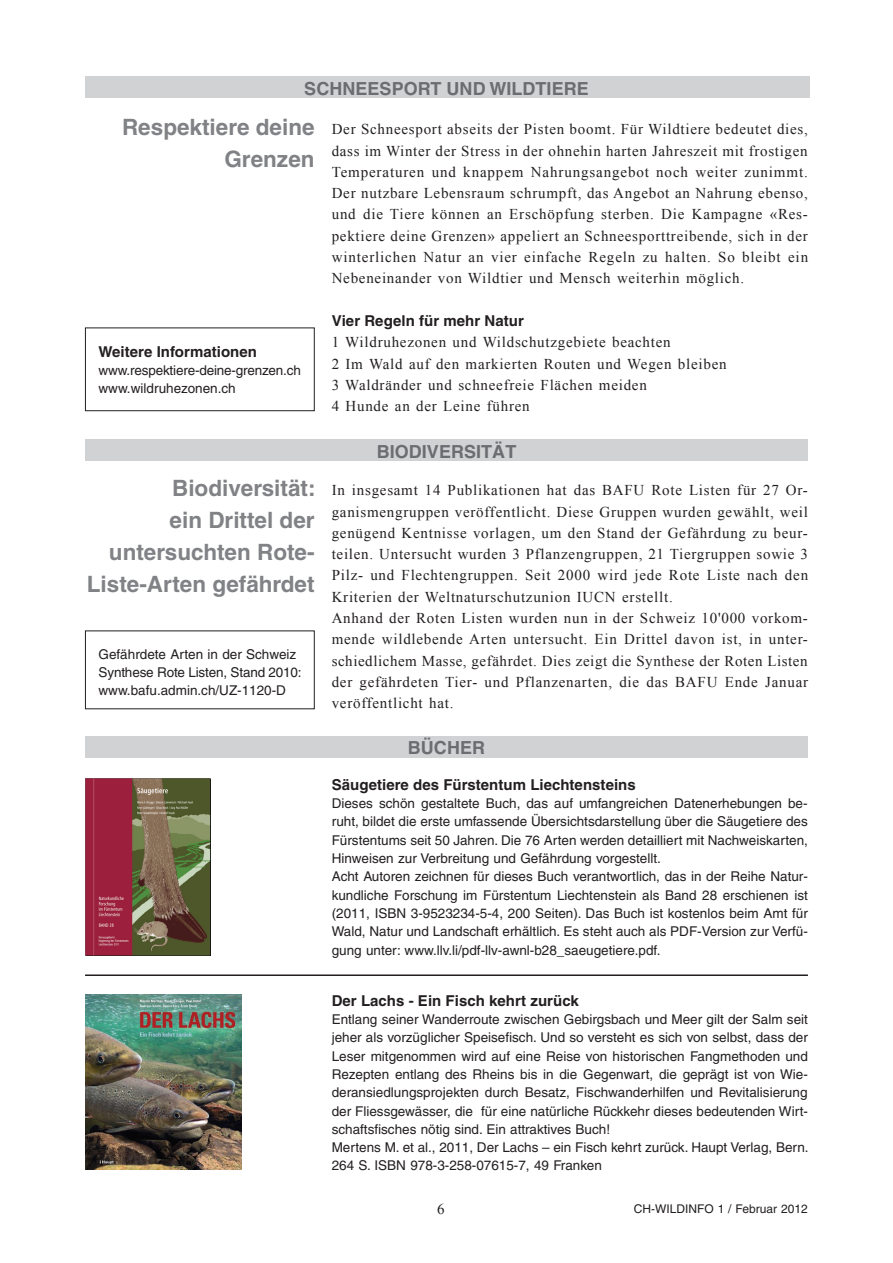
<style>
.page{position:relative;width:893px;height:1263px;background:#fff}
.page>*{position:absolute;margin:0;border:0;box-sizing:border-box;transform-origin:0 0}
.t1{font:700 22.5px/32px "Helvetica";color:#808285;text-align:right}
.t2{font:700 18px "Helvetica";letter-spacing:.005em;color:#6c6d70}
.t3{font:15px/21.3px "Times New Roman";letter-spacing:.05em;color:#231f20}
.t4{font:700 15px "Helvetica";letter-spacing:.005em;color:#231f20}
.t5{font:13.5px/18.3px "Helvetica";color:#231f20}
.t6{font:12px "Helvetica";color:#231f20}
</style>
<div class="page">
<div style="left:85px;top:77px;width:724px;height:21px;background:#d1d2d4"></div>
<div style="left:85px;top:327px;width:230px;height:84px;border:1px solid #231f20"></div>
<div style="left:85px;top:439px;width:723px;height:21px;background:#d1d2d4"></div>
<div style="left:85px;top:737px;width:723px;height:21px;background:#d1d2d4"></div>
<hr style="left:85px;top:974px;width:723px;height:2px;background:#231f20">
<img style="left:85px;top:994px;width:157px;height:175px">
<img style="left:85px;top:778px;width:126px;height:177px">
<h2 class="t2" style="left:304px;top:77px;width:26px">Schneesport</h2>
<h2 class="t2" style="left:447px;top:77px;width:14px">und</h2>
<h2 class="t2" style="left:489px;top:77px;width:29px">Wildtiere</h2>
<h1 class="t1" style="left:122px;top:111px;width:194px">Respektiere deine<br>Grenzen</h1>
<p class="t3" style="left:332px;top:118px;width:478px;text-align:justify">Der Schneesport abseits der Pisten boomt. Für Wildtiere bedeutet dies, dass im Winter der Stress in der ohnehin harten Jahreszeit mit frostigen Temperaturen und knappem Nahrungsangebot noch weiter zunimmt.<br>Der nutzbare Lebensraum schrumpft, das Angebot an Nahrung ebenso, und die Tiere können an Erschöpfung sterben. Die Kampagne «Res&shy;pektiere deine Grenzen» appeliert an Schneesporttreibende, sich in der winterlichen Natur an vier einfache Regeln zu halten. So bleibt ein Nebeneinander von Wildtier und Mensch weiterhin möglich.</p>
<p class="t4" style="left:332px;top:311px;width:194px">Vier Regeln für mehr Natur</p>
<p class="t3" style="left:332px;top:331px;width:396px">1 Wildruhezonen und Wildschutzgebiete beachten<br>2 Im Wald auf den markierten Routen und Wegen bleiben 3 Waldränder und schneefreie Flächen meiden<br>4 Hunde an der Leine führen</p>
<p class="t4" style="left:99px;top:342px;width:160px">Weitere Informationen</p>
<p class="t5" style="left:99px;top:361px;width:204px">www.respektiere-deine-grenzen.ch www.wildruhezonen.ch</p>
<h1 class="t1" style="left:87px;top:472px;width:230px">Biodiversität:<br>ein Drittel der untersuchten Rote-<br>Liste-Arten gefährdet</h1>
<p class="t5" style="left:99px;top:645px;width:205px">Gefährdete Arten in der Schweiz<br>Synthese Rote Listen, Stand 2010: www.bafu.admin.ch/UZ-1120-D</p>
<h2 class="t2" style="left:377px;top:441px;width:25px">Biodiversit</h2>
<h2 class="t2" style="left:492px;top:441px;width:21px">ät</h2>
<p class="t3" style="left:332px;top:479px;width:478px">In insgesamt 14 Publikationen hat das BAFU Rote Listen für 27 Or&shy;ganismengruppen veröffentlicht. Diese Gruppen wurden gewählt, weil genügend Kentnisse vorlagen, um den Stand der Gefährdung zu beur&shy;teilen. Untersucht wurden 3 Pflanzengruppen, 21 Tiergruppen sowie 3<br>Pilz- und Flechtengruppen. Seit 2000 wird jede Rote Liste nach den Kriterien der Weltnaturschutzunion IUCN erstellt.<br>Anhand der Roten Listen wurden nun in der Schweiz 10'000 vorkom&shy;mende wildlebende Arten untersucht. Ein Drittel davon ist, in unter&shy;schiedlichem Masse, gefährdet. Dies zeigt die Synthese der Roten Listen der gefährdeten Tier- und Pflanzenarten, die das BAFU Ende Januar veröffentlicht hat.</p>
<h2 class="t2" style="left:408px;top:737px;width:40px">Bücher</h2>
<p class="t4" style="left:332px;top:775px;width:306px">Säugetiere des Fürstentum Liechtensteins</p>
<p class="t5" style="left:332px;top:794px;width:478px">Dieses schön gestaltete Buch, das auf umfangreichen Datenerhebungen be&shy;ruht, bildet die erste umfassende Übersichtsdarstellung über die Säugetiere des Fürstentums seit 50 Jahren. Die 76 Arten werden detailliert mit Nachweiskarten, Hinweisen zur Verbreitung und Gefährdung vorgestellt.<br>Acht Autoren zeichnen für dieses Buch verantwortlich, das in der Reihe Natur&shy;kundliche Forschung im Fürstentum Liechtenstein als Band 28 erschienen ist (2011, ISBN 3-9523234-5-4, 200 Seiten). Das Buch ist kostenlos beim Amt für Wald, Natur und Landschaft erhältlich. Es steht auch als PDF-Version zur Verfü&shy;gung unter: www.llv.li/pdf-llv-awnl-b28_saeugetiere.pdf.</p>
<p class="t4" style="left:332px;top:991px;width:249px">Der Lachs - Ein Fisch kehrt zurück</p>
<p class="t5" style="left:332px;top:1010px;width:478px">Entlang seiner Wanderroute zwischen Gebirgsbach und Meer gilt der Salm seit jeher als vorzüglicher Speisefisch. Und so versteht es sich von selbst, dass der Leser mitgenommen wird auf eine Reise von historischen Fangmethoden und Rezepten entlang des Rheins bis in die Gegenwart, die geprägt ist von Wie&shy;deransiedlungsprojekten durch Besatz, Fischwanderhilfen und Revitalisierung der Fliessgewässer, die für eine natürliche Rückkehr dieses bedeutenden Wirt&shy;schaftsfisches nötig sind. Ein attraktives Buch!<br>Mertens M. et al., 2011, Der Lachs – ein Fisch kehrt zurück. Haupt Verlag, Bern.<br>264 S. ISBN 978-3-258-07615-7, 49 Franken</p>
<p class="t3" style="left:437px;top:1198px;width:9px">6</p>
<p class="t6" style="left:634px;top:1202px;width:175px">CH-WILDINFO 1 / Februar 2012</p>
</div>
